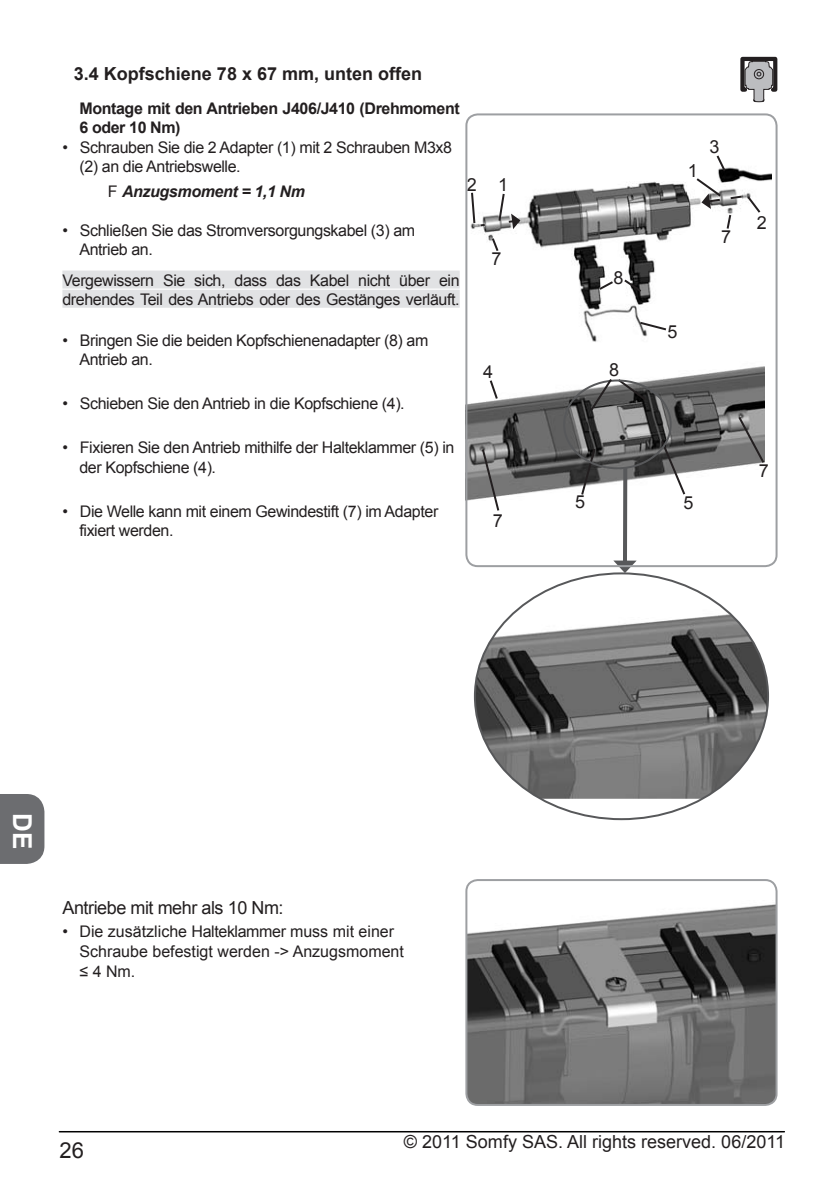
<style>
.page{position:relative;width:840px;height:1191px;background:#fff}
.page>*{position:absolute;margin:0;border:0;box-sizing:border-box;transform-origin:0 0}
.t1{font:700 26px "Arial";color:#fff}
.t2{font:22px "Arial";color:#231f20}
.t3{font:18px "Arial";color:#231f20}
.t4{font:700 18px "Arial";color:#231f20}
.t5{font:18px "Arial";letter-spacing:-.025em;color:#231f20}
.t6{font:16px/19.2px "Arial";letter-spacing:-.025em;color:#231f20}
.t7{font:16px/20px "Arial";color:#231f20}
.t8{font:700 16px/19.2px "Arial";letter-spacing:-.025em;color:#231f20}
.t9{font:italic 700 16px "Arial";letter-spacing:-.025em;color:#231f20}
.s1{font-weight:400;font-style:normal}
</style>
<div class="page">
<hr style="left:59px;top:1131px;width:725px;height:1px;background:#000">
<div style="left:0;top:794px;width:44px;height:70px;background:#6c6d70"></div>
<div style="left:62px;top:270px;width:397px;height:18px;background:#e1e2e4"></div>
<div style="left:62px;top:290px;width:397px;height:18px;background:#e1e2e4"></div>
<img style="left:483px;top:173px;width:287px;height:169px">
<svg style="left:490px;top:236px;width:10px;height:17px"></svg>
<svg style="left:621px;top:278px;width:22px;height:16px"></svg>
<svg style="left:637px;top:320px;width:31px;height:12px"></svg>
<img style="left:468px;top:366px;width:296px;height:157px">
<svg style="left:579px;top:446px;width:17px;height:51px"></svg>
<svg style="left:659px;top:439px;width:27px;height:58px"></svg>
<div style="left:563px;top:379px;width:108px;height:90px;border:2px solid #57585a;border-radius:50%"></div>
<svg style="left:622px;top:467px;width:5px;height:93px"></svg>
<svg style="left:613px;top:560px;width:23px;height:12px"></svg>
<svg style="left:470px;top:191px;width:50px;height:38px"></svg>
<svg style="left:480px;top:447px;width:20px;height:66px"></svg>
<svg style="left:736px;top:414px;width:29px;height:51px"></svg>
<svg style="left:694px;top:155px;width:68px;height:76px"></svg>
<svg style="left:488px;top:378px;width:11px;height:23px"></svg>
<img style="left:476px;top:573px;width:291px;height:225px">
<svg style="left:588px;top:377px;width:59px;height:36px;background:#767676"></svg>
<svg style="left:597px;top:279px;width:18px;height:13px"></svg>
<svg style="left:740px;top:57px;width:37px;height:45px"></svg>
<div style="left:465px;top:113px;width:312px;height:454px;border:2px solid #9d9fa2;border-radius:11px"></div>
<img style="left:468px;top:880px;width:308px;height:225px">
<div style="left:465px;top:879px;width:312px;height:227px;border:2px solid #9d9fa2;border-radius:11px"></div>
<p class="t4" style="left:74px;top:62px;width:350px">3.4 Kopfschiene 78 x 67 mm, unten offen</p>
<p class="t8" style="left:79px;top:99px;width:381px">Montage mit den Antrieben J406/J410 (Drehmoment<br>6 oder 10 Nm)</p>
<p class="t6" style="left:79px;top:138px;width:374px;text-indent:-17px">• Schrauben Sie die 2 Adapter (1) mit 2 Schrauben M3x8 (2) an die Antriebswelle.</p>
<p class="t9" style="left:108px;top:181px;width:198px"><span class="s1">)</span> Anzugsmoment = 1,1 Nm</p>
<p class="t6" style="left:79px;top:221px;width:337px;text-indent:-17px">• Schließen Sie das Stromversorgungskabel (3) am<br>Antrieb an.</p>
<p class="t6" style="left:62px;top:270px;width:398px">Vergewissern Sie sich, dass das Kabel nicht über ein drehendes Teil des Antriebs oder des Gestänges verläuft.</p>
<p class="t6" style="left:79px;top:331px;width:350px;text-indent:-17px">• Bringen Sie die beiden Kopfschienenadapter (8) am<br>Antrieb an.</p>
<p class="t6" style="left:62px;top:394px;width:343px">• Schieben Sie den Antrieb in die Kopfschiene (4).</p>
<p class="t6" style="left:79px;top:438px;width:376px;text-indent:-17px">• Fixieren Sie den Antrieb mithilfe der Halteklammer (5) in der Kopfschiene (4).</p>
<p class="t6" style="left:79px;top:501px;width:360px;text-indent:-17px">• Die Welle kann mit einem Gewindestift (7) im Adapter fixiert werden.</p>
<p class="t3" style="left:466px;top:173px;width:43px">2 1</p>
<p class="t3" style="left:491px;top:247px;width:12px">7</p>
<p class="t3" style="left:483px;top:360px;width:12px">4</p>
<p class="t3" style="left:492px;top:509px;width:12px">7</p>
<p class="t3" style="left:613px;top:266px;width:12px">8</p>
<p class="t3" style="left:609px;top:358px;width:12px">8</p>
<p class="t3" style="left:687px;top:159px;width:12px">1</p>
<p class="t3" style="left:709px;top:135px;width:12px">3</p>
<p class="t3" style="left:720px;top:225px;width:12px">7</p>
<p class="t3" style="left:756px;top:211px;width:12px">2</p>
<p class="t3" style="left:667px;top:320px;width:12px">5</p>
<p class="t3" style="left:574px;top:490px;width:12px">5</p>
<p class="t3" style="left:683px;top:491px;width:12px">5</p>
<p class="t3" style="left:758px;top:459px;width:12px">7</p>
<h1 class="t1" style="left:39px;top:813px;width:38px;rotate:90deg">DE</h1>
<p class="t5" style="left:62px;top:896px;width:222px">Antriebe mit mehr als 10 Nm:</p>
<p class="t7" style="left:79px;top:921px;width:326px;text-indent:-17px">• Die zusätzliche Halteklammer muss mit einer<br>Schraube befestigt werden -&gt; Anzugsmoment ≤ 4 Nm.</p>
<h2 class="t2" style="left:60px;top:1136px;width:26px">26</h2>
<p class="t3" style="left:403px;top:1130px;width:382px">© 2011 Somfy SAS. All rights reserved. 06/2011</p>
</div>
